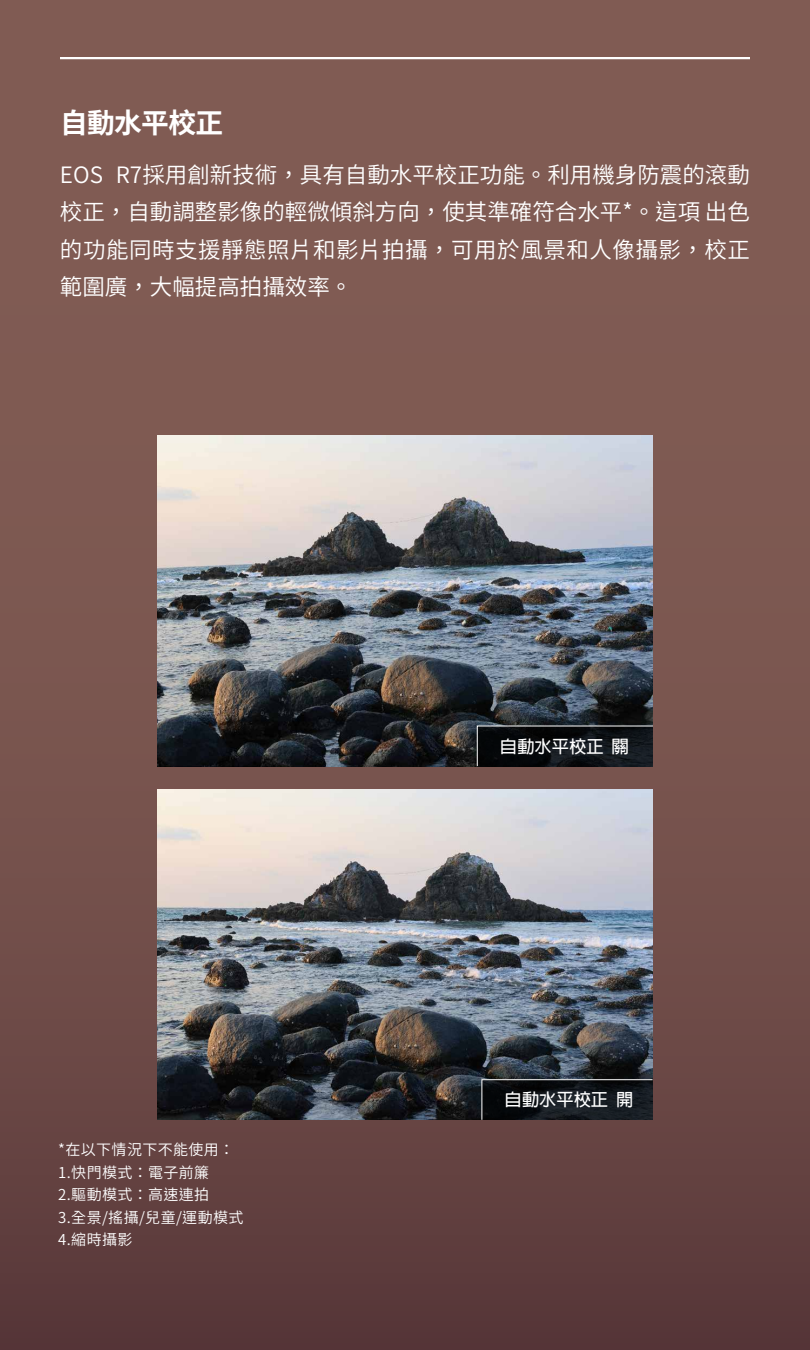
<style>
.page{position:relative;width:810px;height:1350px;background:#fff}
.page>*{position:absolute;margin:0;border:0;box-sizing:border-box;transform-origin:0 0}
.t1{font:700 27.75px "Source Han Sans TW";letter-spacing:-.025em;color:#fff}
.t2{font:22.5px/37.5px "Source Han Sans TW";letter-spacing:.025em;color:#fff;text-align:justify}
.t3{font:700 17.33px "Adobe Fan Heiti Std";color:#fff}
.t4{font:15px/22.5px "Source Han Sans TW";letter-spacing:.025em;color:#fff}
</style>
<div class="page">
<div style="left:0;top:0;width:810px;height:1350px;background:linear-gradient(to bottom,#896359,#62403f)"></div>
<hr style="left:60px;top:57px;width:690px;height:2px;background:#fff">
<img style="left:157px;top:436px;width:496px;height:330px">
<img style="left:157px;top:789px;width:496px;height:331px">
<svg style="left:477px;top:725px;width:177px;height:42px;background:#13161a"></svg>
<svg style="left:481px;top:1079px;width:172px;height:42px;background:#191c20"></svg>
<p class="t1" style="left:60px;top:107px;width:165px">自動水平校正</p>
<p class="t2" style="left:60px;top:156px;width:692px">EOS R7採用創新技術，具有自動水平校正功能。利用機身防震的滾動校正，自動調整影像的輕微傾斜方向，使其準確符合水平*。這項 出色的功能同時支援靜態照片和影片拍攝，可用於風景和人像攝影，校正範圍廣，大幅提高拍攝效率。</p>
<p class="t3" style="left:500px;top:736px;width:131px">自動水平校正 關</p>
<p class="t4" style="left:58px;top:1139px;width:187px">*在以下情況下不能使用：<br>1.快門模式：電子前簾<br>2.驅動模式：高速連拍<br>3.全景/搖攝/兒童/運動模式<br>4.縮時攝影</p>
<p class="t3" style="left:504px;top:1090px;width:131px">自動水平校正 開</p>
</div>
